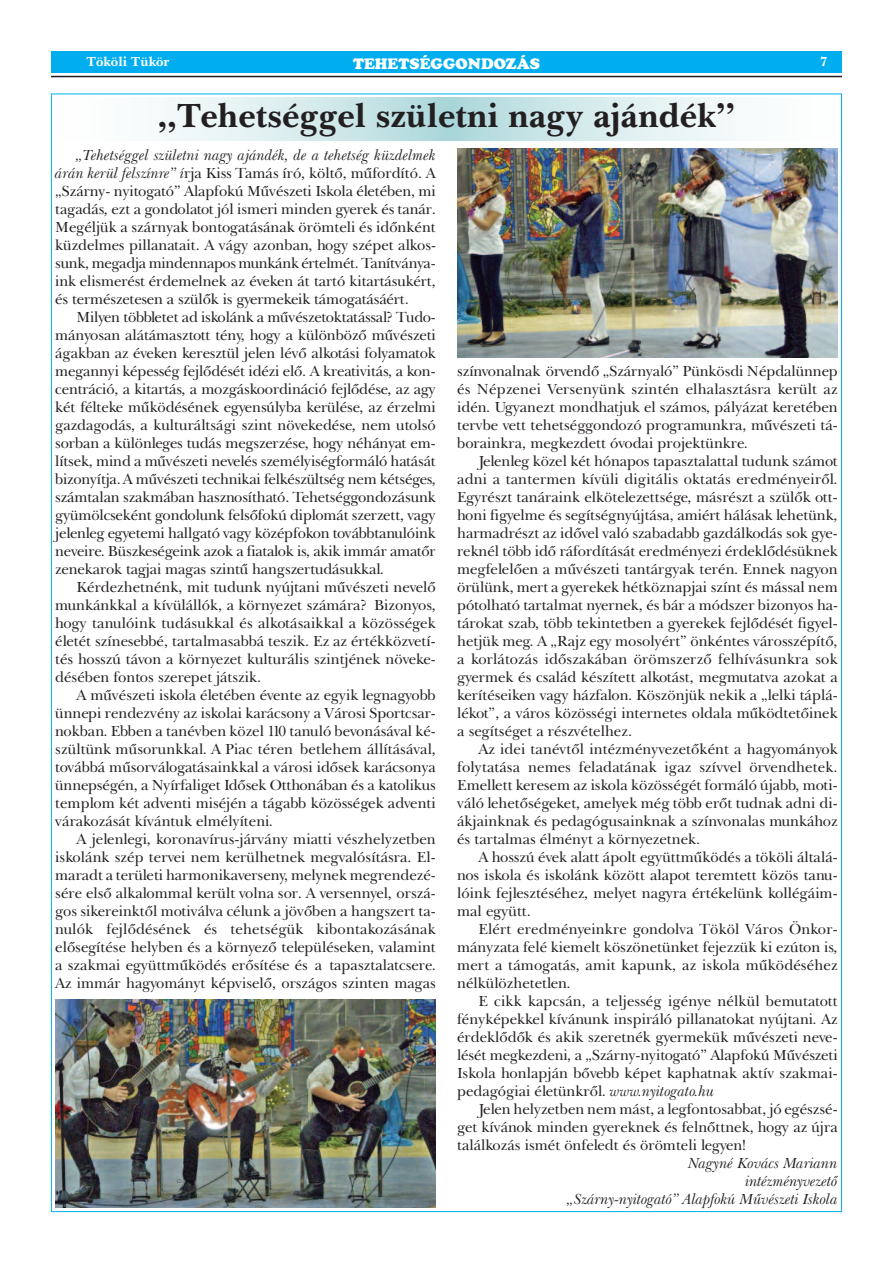
<style>
.page{position:relative;width:893px;height:1263px;background:#fff}
.page>*{position:absolute;margin:0;border:0;box-sizing:border-box;transform-origin:0 0}
.t1{font:700 34.5px "New Baskerville PFL";color:#231f20}
.t2{font:15px/18px "New Baskerville PFL";color:#231f20;text-align:justify}
.t3{font:italic 15px/18px "New Baskerville PFL";letter-spacing:-.005em;color:#231f20;text-align:right}
.t4{font:15px "Cupertino";color:#fff}
.t5{font:700 13.5px "New Baskerville PFL";color:#fff}
.s1{font-style:italic}
</style>
<div class="page">
<div style="left:51px;top:51px;width:791px;height:21px;background:#00aeef"></div>
<hr style="left:51px;top:76px;width:791px;height:1px;background:#231f20">
<svg style="left:163px;top:98px;width:574px;height:42px;background:#d4eaeb"></svg>
<img style="left:55px;top:999px;width:381px;height:209px">
<img style="left:457px;top:149px;width:381px;height:209px">
<p class="t5" style="left:87px;top:53px;width:84px">Tököli Tükör</p>
<p class="t4" style="left:353px;top:55px;width:188px">TEHETSÉGGONDOZÁS</p>
<p class="t5" style="left:820px;top:53px;width:9px">7</p>
<h1 class="t1" style="left:158px;top:93px;width:579px">„Tehetséggel születni nagy ajándék”</h1>
<p class="t2" style="left:55px;top:146px;width:382px;text-indent:21px"><span class="s1">„Tehetséggel születni nagy ajándék, de a tehetség küzdelmek árán kerül felszínre” í</span>rja Kiss Tamás író, költő, műfordító. A „Szárny- nyitogató” Alapfokú Művészeti Iskola életében, mi tagadás, ezt a gondolatot jól ismeri minden gyerek és tanár.<br>Megéljük a szárnyak bontogatásának örömteli és időnként küzdelmes pillanatait. A vágy azonban, hogy szépet alkos&shy;sunk, megadja mindennapos munkánk értelmét. Tanítványa&shy;ink elismerést érdemelnek az éveken át tartó kitartásukért, és természetesen a szülők is gyermekeik támogatásáért.</p>
<p class="t2" style="left:55px;top:308px;width:382px;text-indent:21px">Milyen többletet ad iskolánk a művészetoktatással? Tudo&shy;mányosan alátámasztott tény, hogy a különböző művészeti ágakban az éveken keresztül jelen lévő alkotási folyamatok megannyi képesség fejlődését idézi elő. A kreativitás, a kon&shy;centráció, a kitartás, a mozgáskoordináció fejlődése, az agy két félteke működésének egyensúlyba kerülése, az érzelmi gazdagodás, a kulturáltsági szint növekedése, nem utolsó sorban a különleges tudás megszerzése, hogy néhányat em&shy;lítsek, mind a művészeti nevelés személyiségformáló hatását bizonyítja.A művészeti technikai felkészültség nem kétséges, számtalan szakmában hasznosítható. Tehetséggondozásunk gyümölcseként gondolunk felsőfokú diplomát szerzett, vagy jelenleg egyetemi hallgató vagy középfokon továbbtanulóink neveire. Büszkeségeink azok a fiatalok is, akik immár amatőr zenekarok tagjai magas szintű hangszertudásukkal.</p>
<p class="t2" style="left:55px;top:578px;width:382px;text-indent:21px">Kérdezhetnénk, mit tudunk nyújtani művészeti nevelő munkánkkal a kívülállók, a környezet számára? Bizonyos, hogy tanulóink tudásukkal és alkotásaikkal a közösségek életét színesebbé, tartalmasabbá teszik. Ez az értékközvetí&shy;tés hosszú távon a környezet kulturális szintjének növeke&shy;désében fontos szerepet játszik.</p>
<p class="t2" style="left:55px;top:686px;width:382px;text-indent:21px">A művészeti iskola életében évente az egyik legnagyobb ünnepi rendezvény az iskolai karácsony a Városi Sportcsar&shy;nokban. Ebben a tanévben közel 110 tanuló bevonásával ké&shy;szültünk műsorunkkal. A Piac téren betlehem állításával, továbbá műsorválogatásainkkal a városi idősek karácsonya ünnepségén, a Nyírfaliget Idősek Otthonában és a katolikus templom két adventi miséjén a tágabb közösségek adventi várakozását kívántuk elmélyíteni.</p>
<p class="t2" style="left:55px;top:830px;width:382px;text-indent:21px">A jelenlegi, koronavírus-járvány miatti vészhelyzetben iskolánk szép tervei nem kerülhetnek megvalósításra. El&shy;maradt a területi harmonikaverseny, melynek megrendezé&shy;sére első alkalommal került volna sor. A versennyel, orszá&shy;gos sikereinktől motiválva célunk a jövőben a hangszert ta&shy;nulók fejlődésének és tehetségük kibontakozásának elősegítése helyben és a környező településeken, valamint a szakmai együttműködés erősítése és a tapasztalatcsere.<br>Az immár hagyományt képviselő, országos szinten magas</p>
<p class="t2" style="left:457px;top:362px;width:382px">színvonalnak örvendő „Szárnyaló” Pünkösdi Népdalünnep és Népzenei Versenyünk szintén elhalasztásra került az idén. Ugyanezt mondhatjuk el számos, pályázat keretében tervbe vett tehetséggondozó programunkra, művészeti tá&shy;borainkra, megkezdett óvodai projektünkre.</p>
<p class="t2" style="left:457px;top:452px;width:382px;text-indent:21px">Jelenleg közel két hónapos tapasztalattal tudunk számot adni a tantermen kívüli digitális oktatás eredményeiről.<br>Egyrészt tanáraink elkötelezettsége, másrészt a szülők ott&shy;honi figyelme és segítségnyújtása, amiért hálásak lehetünk, harmadrészt az idővel való szabadabb gazdálkodás sok gye&shy;reknél több idő ráfordítását eredményezi érdeklődésüknek megfelelően a művészeti tantárgyak terén. Ennek nagyon örülünk, mert a gyerekek hétköznapjai színt és mással nem pótolható tartalmat nyernek, és bár a módszer bizonyos ha&shy;tárokat szab, több tekintetben a gyerekek fejlődését figyel&shy;hetjük meg. A „Rajz egy mosolyért” önkéntes városszépítő, a korlátozás időszakában örömszerző felhívásunkra sok gyermek és család készített alkotást, megmutatva azokat a kerítéseiken vagy házfalon. Köszönjük nekik a „lelki táplá&shy;lékot”, a város közösségi internetes oldala működtetőinek a segítséget a részvételhez.</p>
<p class="t2" style="left:457px;top:740px;width:382px;text-indent:21px">Az idei tanévtől intézményvezetőként a hagyományok folytatása nemes feladatának igaz szívvel örvendhetek.<br>Emellett keresem az iskola közösségét formáló újabb, moti&shy;váló lehetőségeket, amelyek még több erőt tudnak adni di&shy;ákjainknak és pedagógusainknak a színvonalas munkához és tartalmas élményt a környezetnek.</p>
<p class="t2" style="left:457px;top:848px;width:382px;text-indent:21px">A hosszú évek alatt ápolt együttműködés a tököli általá&shy;nos iskola és iskolánk között alapot teremtett közös tanu&shy;lóink fejlesztéséhez, melyet nagyra értékelünk kollégáim&shy;mal együtt.</p>
<p class="t2" style="left:457px;top:920px;width:382px;text-indent:21px">Elért eredményeinkre gondolva Tököl Város Önkor&shy;mányzata felé kiemelt köszönetünket fejezzük ki ezúton is, mert a támogatás, amit kapunk, az iskola működéséhez nélkülözhetetlen.</p>
<p class="t2" style="left:457px;top:992px;width:382px;text-indent:21px">E cikk kapcsán, a teljesség igénye nélkül bemutatott fényképekkel kívánunk inspiráló pillanatokat nyújtani. Az érdeklődők és akik szeretnék gyermekük művészeti neve&shy;lését megkezdeni, a „Szárny-nyitogató” Alapfokú Művészeti Iskola honlapján bővebb képet kaphatnak aktív szakmai&shy;pedagógiai életünkről. <span class="s1">www.nyitogato.hu</span></p>
<p class="t2" style="left:457px;top:1100px;width:382px;text-indent:21px">Jelen helyzetben nem mást, a legfontosabbat, jó egészsé&shy;get kívánok minden gyereknek és felnőttnek, hogy az újra találkozás ismét önfeledt és örömteli legyen!</p>
<p class="t3" style="left:567px;top:1154px;width:272px">Nagyné Kovács Mariann<br>intézményvezető<br>„Szárny-nyitogató” Alapfokú Művészeti Iskola</p>
</div>
